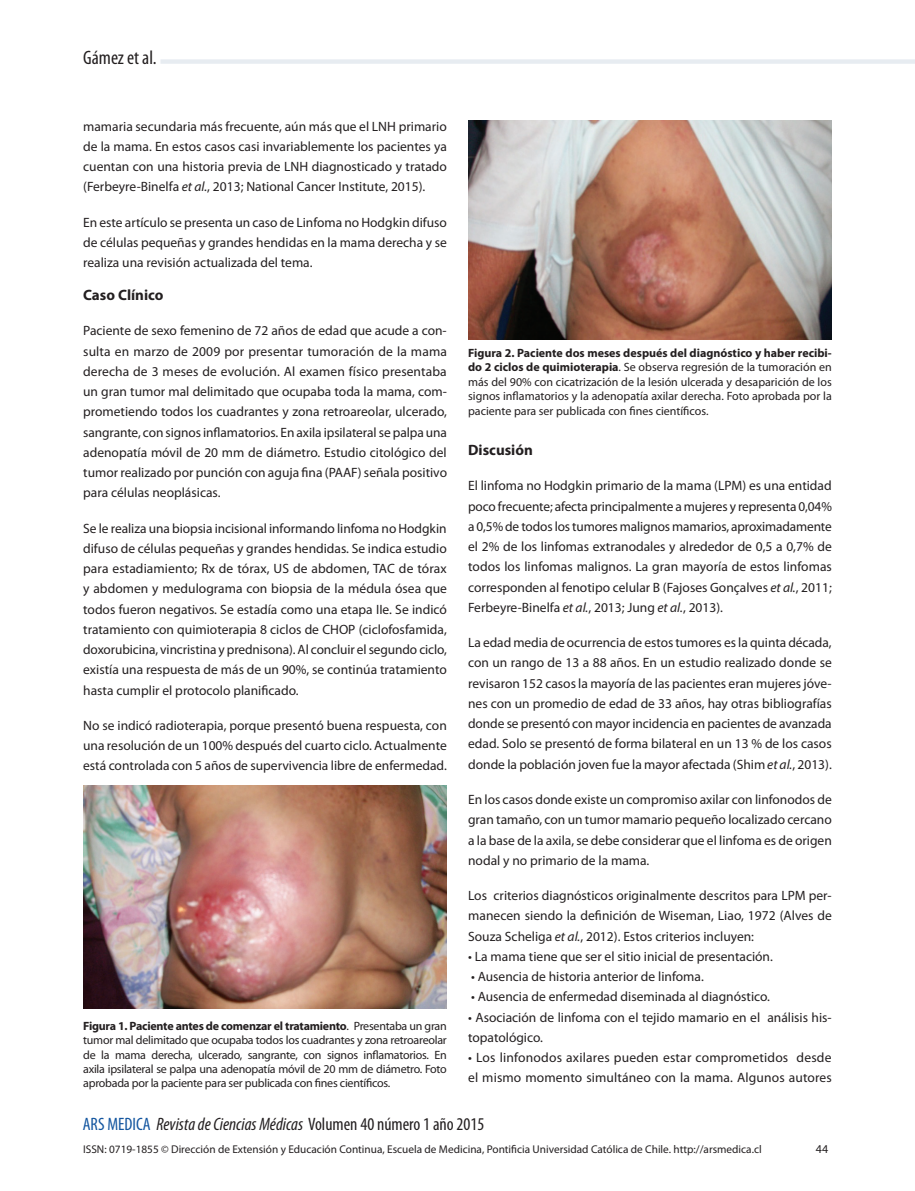
<style>
.page{position:relative;width:915px;height:1191px;background:#fff}
.page>*{position:absolute;margin:0;border:0;box-sizing:border-box;transform-origin:0 0}
.t1{font:condensed 19.5px "Myriad Pro";color:#231f20}
.t2{font:italic condensed 18px "Myriad Pro";color:#231f20}
.t3{font:700 15px "Myriad Pro";color:#231f20}
.t4{font:13.5px/20.2px "Myriad Pro";color:#231f20;text-align:justify}
.t5{font:12px/14.4px "Myriad Pro";letter-spacing:-.01em;color:#231f20;text-align:justify}
.t6{font:11.25px "Myriad Pro";color:#231f20}
.s1{font-style:italic}
.s2{font-weight:700}
.s3{font-style:normal;color:#13559f}
.s4{font-style:normal}
</style>
<div class="page">
<div style="left:160px;top:59px;width:754px;height:5px;background:#e7ecf1"></div>
<img style="left:83px;top:785px;width:363px;height:223px">
<img style="left:468px;top:120px;width:363px;height:219px">
<h1 class="t1" style="left:83px;top:47px;width:75px">Gámez et al.</h1>
<p class="t4" style="left:83px;top:116px;width:365px">mamaria secundaria más frecuente, aún más que el LNH primario de la mama. En estos casos casi invariablemente los pacientes ya cuentan con una historia previa de LNH diagnosticado y tratado (Ferbeyre-Binelfa <span class="s1">et al.</span>, 2013; National Cancer Institute, 2015).</p>
<p class="t4" style="left:83px;top:212px;width:365px">En este artículo se presenta un caso de Linfoma no Hodgkin difuso de células pequeñas y grandes hendidas en la mama derecha y se realiza una revisión actualizada del tema.</p>
<p class="t3" style="left:83px;top:285px;width:82px">Caso Clínico</p>
<p class="t4" style="left:83px;top:320px;width:365px">Paciente de sexo femenino de 72 años de edad que acude a con&shy;sulta en marzo de 2009 por presentar tumoración de la mama derecha de 3 meses de evolución. Al examen físico presentaba un gran tumor mal delimitado que ocupaba toda la mama, com&shy;prometiendo todos los cuadrantes y zona retroareolar, ulcerado, sangrante, con signos inflamatorios. En axila ipsilateral se palpa una adenopatía móvil de 20 mm de diámetro. Estudio citológico del tumor realizado por punción con aguja fina (PAAF) señala positivo para células neoplásicas.</p>
<p class="t4" style="left:83px;top:518px;width:365px">Se le realiza una biopsia incisional informando linfoma no Hodgkin difuso de células pequeñas y grandes hendidas. Se indica estudio para estadiamiento; Rx de tórax, US de abdomen, TAC de tórax y abdomen y medulograma con biopsia de la médula ósea que todos fueron negativos. Se estadía como una etapa IIe. Se indicó tratamiento con quimioterapia 8 ciclos de CHOP (ciclofosfamida, doxorubicina, vincristina y prednisona). Al concluir el segundo ciclo, existía una respuesta de más de un 90%, se continúa tratamiento hasta cumplir el protocolo planificado.</p>
<p class="t4" style="left:83px;top:715px;width:365px">No se indicó radioterapia, porque presentó buena respuesta, con una resolución de un 100% después del cuarto ciclo. Actualmente está controlada con 5 años de supervivencia libre de enfermedad.</p>
<p class="t5" style="left:83px;top:1018px;width:365px"><span class="s2">Figura 1. Paciente antes de comenzar el tratamiento</span>. Presentaba un gran tumor mal delimitado que ocupaba todos los cuadrantes y zona retroareolar de la mama derecha, ulcerado, sangrante, con signos inflamatorios. En axila ipsilateral se palpa una adenopatía móvil de 20 mm de diámetro. Foto aprobada por la paciente para ser publicada con fines científicos.</p>
<p class="t5" style="left:468px;top:345px;width:365px"><span class="s2">Figura 2. Paciente dos meses después del diagnóstico y haber recibi&shy;do 2 ciclos de quimioterapia</span>. Se observa regresión de la tumoración en más del 90% con cicatrización de la lesión ulcerada y desaparición de los signos inflamatorios y la adenopatía axilar derecha. Foto aprobada por la paciente para ser publicada con fines científicos.</p>
<p class="t3" style="left:468px;top:440px;width:66px">Discusión</p>
<p class="t4" style="left:468px;top:475px;width:365px">El linfoma no Hodgkin primario de la mama (LPM) es una entidad poco frecuente; afecta principalmente a mujeres y representa 0,04% a 0,5% de todos los tumores malignos mamarios, aproximadamente el 2% de los linfomas extranodales y alrededor de 0,5 a 0,7% de todos los linfomas malignos. La gran mayoría de estos linfomas corresponden al fenotipo celular B (Fajoses Gonçalves <span class="s1">et al.</span>, 2011; Ferbeyre-Binelfa <span class="s1">et al.</span>, 2013; Jung <span class="s1">et al.</span>, 2013).</p>
<p class="t4" style="left:468px;top:632px;width:365px">La edad media de ocurrencia de estos tumores es la quinta década, con un rango de 13 a 88 años. En un estudio realizado donde se revisaron 152 casos la mayoría de las pacientes eran mujeres jóve&shy;nes con un promedio de edad de 33 años, hay otras bibliografías donde se presentó con mayor incidencia en pacientes de avanzada edad. Solo se presentó de forma bilateral en un 13 % de los casos donde la población joven fue la mayor afectada (Shim <span class="s1">et al.</span>, 2013).</p>
<p class="t4" style="left:468px;top:789px;width:365px">En los casos donde existe un compromiso axilar con linfonodos de gran tamaño, con un tumor mamario pequeño localizado cercano a la base de la axila, se debe considerar que el linfoma es de origen nodal y no primario de la mama.</p>
<p class="t4" style="left:468px;top:885px;width:365px">Los criterios diagnósticos originalmente descritos para LPM per&shy;manecen siendo la definición de Wiseman, Liao, 1972 (Alves de Souza Scheliga <span class="s1">et al.</span>, 2012). Estos criterios incluyen:</p>
<p class="t4" style="left:468px;top:946px;width:306px">• La mama tiene que ser el sitio inicial de presentación.</p>
<p class="t4" style="left:471px;top:966px;width:234px">• Ausencia de historia anterior de linfoma.</p>
<p class="t4" style="left:471px;top:986px;width:300px">• Ausencia de enfermedad diseminada al diagnóstico.</p>
<p class="t4" style="left:468px;top:1006px;width:365px">• Asociación de linfoma con el tejido mamario en el análisis his&shy;topatológico.</p>
<p class="t4" style="left:468px;top:1047px;width:365px">• Los linfonodos axilares pueden estar comprometidos desde el mismo momento simultáneo con la mama. Algunos autores</p>
<h2 class="t2" style="left:83px;top:1113px;width:403px"><span class="s3">ARS MEDICA</span> Revista de Ciencias Médicas <span class="s4">Volumen 40 número 1 año 2015</span></h2>
<p class="t6" style="left:83px;top:1141px;width:679px">ISSN: 0719-1855 © Dirección de Extensión y Educación Continua, Escuela de Medicina, Pontificia Universidad Católica de Chile. http://arsmedica.cl</p>
<p class="t5" style="left:815px;top:1141px;width:14px">44</p>
</div>
